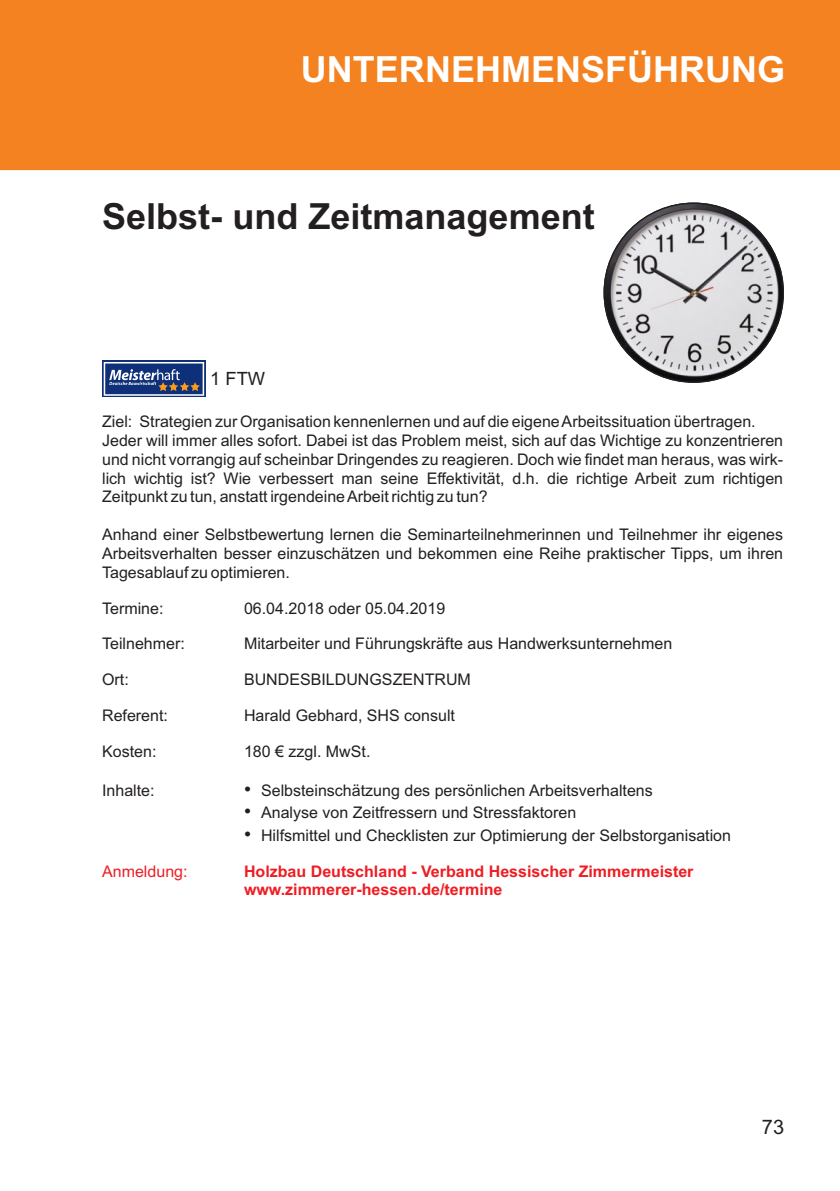
<style>
.page{position:relative;width:840px;height:1191px;background:#fff}
.page>*{position:absolute;margin:0;border:0;box-sizing:border-box;transform-origin:0 0}
.t1{font:700 36px "Arial";color:#231f20}
.t2{font:700 36px "Arial";color:#fff}
.t3{font:20px "Arial";color:#231f20}
.t4{font:18.2px "Arial";color:#231f20}
.t5{font:16px/18.8px "Arial";color:#231f20}
.t6{font:700 16px/17.8px "Arial";color:#ee1d23}
.t7{font:16px "Arial";color:#ee1d23}
.s1{font-size:20px}
</style>
<div class="page">
<div style="left:0;top:0;width:839px;height:170px;background:#f58220"></div>
<img style="left:604px;top:203px;width:178px;height:179px;border-radius:50%">
<svg style="left:102px;top:360px;width:103px;height:37px"></svg>
<svg style="left:104px;top:362px;width:100px;height:34px"></svg>
<h1 class="t2" style="left:301px;top:56px;width:485px">UNTERNEHMENSFÜHRUNG</h1>
<h1 class="t1" style="left:102px;top:203px;width:494px">Selbst- und Zeitmanagement</h1>
<p class="t4" style="left:210px;top:372px;width:56px">1 FTW</p>
<p class="t5" style="left:102px;top:413px;width:682px">Ziel: Strategien zur Organisation kennenlernen und auf die eigene Arbeitssituation übertragen.<br>Jeder will immer alles sofort. Dabei ist das Problem meist, sich auf das Wichtige zu konzentrieren und nicht vorrangig auf scheinbar Dringendes zu reagieren. Doch wie findet man heraus, was wirk&shy;lich wichtig ist? Wie verbessert man seine Effektivität, d.h. die richtige Arbeit zum richtigen Zeitpunkt zu tun, anstatt irgendeine Arbeit richtig zu tun?</p>
<p class="t5" style="left:102px;top:526px;width:682px;text-align:justify">Anhand einer Selbstbewertung lernen die Seminarteilnehmerinnen und Teilnehmer ihr eigenes Arbeitsverhalten besser einzuschätzen und bekommen eine Reihe praktischer Tipps, um ihren Tagesablauf zu optimieren.</p>
<p class="t5" style="left:102px;top:600px;width:63px">Termine:</p>
<p class="t5" style="left:244px;top:600px;width:203px">06.04.2018 oder 05.04.2019</p>
<p class="t5" style="left:102px;top:636px;width:84px">Teilnehmer:</p>
<p class="t5" style="left:244px;top:636px;width:429px">Mitarbeiter und Führungskräfte aus Handwerksunternehmen</p>
<p class="t5" style="left:102px;top:671px;width:28px">Ort:</p>
<p class="t5" style="left:244px;top:671px;width:228px">BUNDESBILDUNGSZENTRUM</p>
<p class="t5" style="left:102px;top:707px;width:67px">Referent:</p>
<p class="t5" style="left:244px;top:707px;width:212px">Harald Gebhard, SHS consult</p>
<p class="t5" style="left:102px;top:743px;width:56px">Kosten:</p>
<p class="t5" style="left:244px;top:743px;width:128px">180 € zzgl. MwSt.</p>
<p class="t5" style="left:102px;top:782px;width:54px">Inhalte:</p>
<p class="t5" style="left:244px;top:782px;width:410px"><span class="s1">•</span> Selbsteinschätzung des persönlichen Arbeitsverhaltens</p>
<p class="t5" style="left:244px;top:805px;width:333px"><span class="s1">•</span> Analyse von Zeitfressern und Stressfaktoren</p>
<p class="t5" style="left:244px;top:827px;width:488px"><span class="s1">•</span> Hilfsmittel und Checklisten zur Optimierung der Selbstorganisation</p>
<p class="t7" style="left:102px;top:865px;width:87px">Anmeldung:</p>
<p class="t6" style="left:244px;top:864px;width:451px">Holzbau Deutschland - Verband Hessischer Zimmermeister www.zimmerer-hessen.de/termine</p>
<p class="t3" style="left:761px;top:1119px;width:24px">73</p>
</div>
